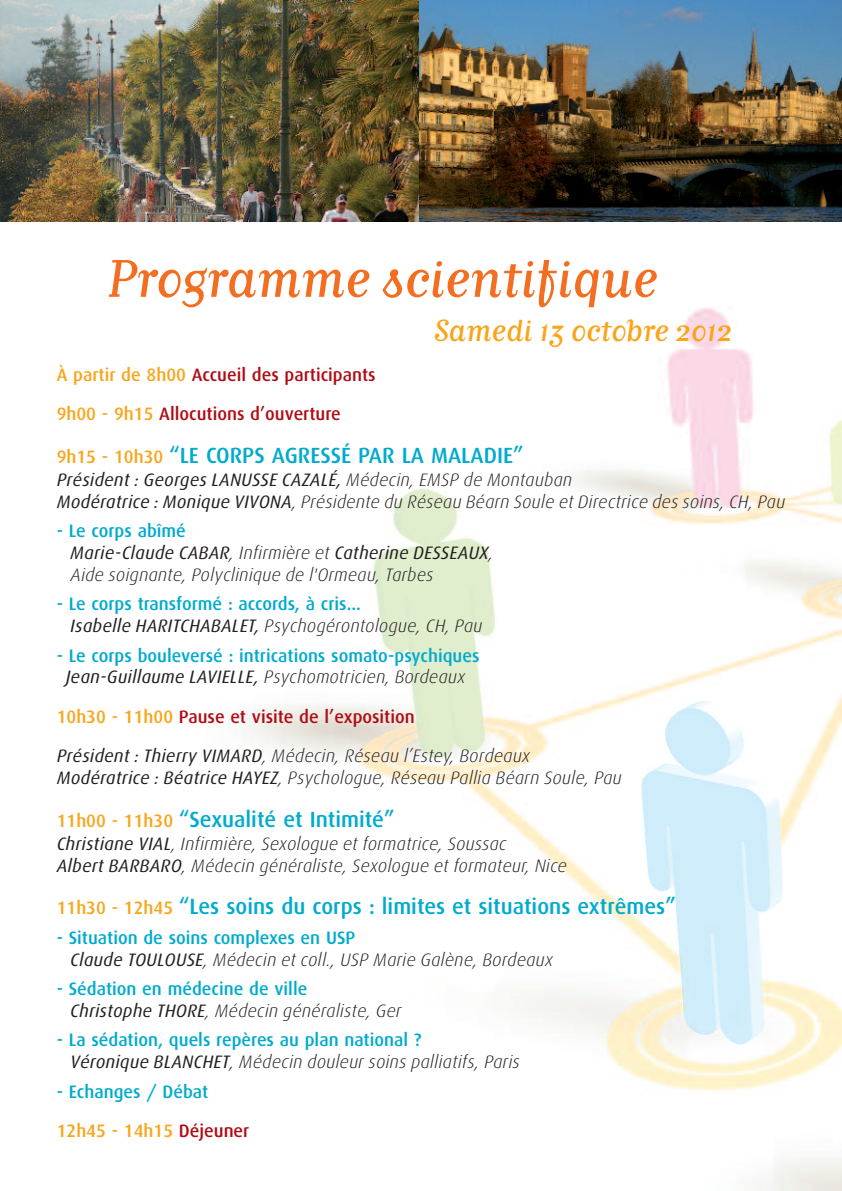
<style>
.page{position:relative;width:842px;height:1191px;background:#fff}
.page>*{position:absolute;margin:0;border:0;box-sizing:border-box;transform-origin:0 0}
.t1{font:52px "Matrix II Script Reg";color:#f36e21}
.t2{font:30px "Matrix II Script Reg";color:#f9a51b}
.t3{font:500 22px "Linde Dax";color:#00abcd}
.t4{font:italic 300 18px/21.6px "Linde Dax";color:#231f20}
.t5{font:500 18px/21.6px "Linde Dax";color:#00abcd}
.t6{font:500 18px/39.6px "Linde Dax";color:#b00d15}
.t7{font:italic 18px "Linde Dax CE";color:#231f20}
.t8{font:500 18px "Linde Dax";color:#f9a51b}
.s1{color:#f9a51b}
.s2{font-size:18px;color:#f9a51b}
.s3{font-family:"Linde Dax";font-weight:300}
.s4{font-family:"Linde Dax CE";font-weight:400}
.s5{font-family:"Linde Dax CE";font-weight:400;font-style:italic;color:#231f20}
.s6{font-weight:300;font-style:italic;color:#231f20}
.s7{font-weight:500;font-style:normal;color:#00abcd}
.s8{color:#b00d15}
</style>
<div class="page">
<img style="left:190px;top:221px;width:652px;height:970px">
<img style="left:0;top:0;width:420px;height:221px">
<img style="left:420px;top:0;width:422px;height:221px">
<h1 class="t1" style="left:107px;top:248px;width:552px">Programme scientifique</h1>
<h2 class="t2" style="left:434px;top:313px;width:300px">Samedi 13 octobre 2012</h2>
<p class="t6" style="left:57px;top:354px;width:320px"><span class="s1">À partir de 8h00</span> Accueil des participants<br><span class="s1">9h00 - 9h15</span> Allocutions d’ouverture</p>
<p class="t3" style="left:57px;top:443px;width:469px"><span class="s2">9h15 - 10h30</span> “LE CORPS AGRESSÉ PAR LA MALADIE”</p>
<p class="t7" style="left:57px;top:470px;width:517px">Président : Georges LANUSSE CAZALÉ, <span class="s3">Médecin, EMSP de Montauban</span></p>
<p class="t4" style="left:57px;top:491px;width:730px"><span class="s4">Modératrice : Monique VIVONA</span>, Présidente du Réseau Béarn Soule et Directrice des soins, CH, Pau</p>
<p class="t5" style="left:57px;top:520px;width:131px">- Le corps abîmé</p>
<p class="t7" style="left:70px;top:543px;width:425px">Marie-Claude CABAR<span class="s3">, Infirmière et</span> Catherine DESSEAUX<span class="s3">,</span></p>
<p class="t4" style="left:70px;top:564px;width:364px">Aide soignante, Polyclinique de l'Ormeau, Tarbes</p>
<p class="t5" style="left:70px;top:593px;width:414px;text-indent:-14px">- Le corps transformé : accords, à cris...<br><span class="s5">Isabelle HARITCHABALET,</span> <span class="s6">Psychogérontologue, CH, Pau</span></p>
<p class="t5" style="left:57px;top:644px;width:424px;text-align:center">- Le corps bouleversé : intrications somato-psychiques<br><span class="s5">Jean-Guillaume LAVIELLE,</span> <span class="s6">Psychomotricien, Bordeaux</span></p>
<p class="t6" style="left:57px;top:696px;width:360px"><span class="s1">10h30 - 11h00</span> Pause et visite de l’exposition</p>
<p class="t4" style="left:57px;top:745px;width:567px"><span class="s4">Président : Thierry VIMARD</span>, Médecin, Réseau l’Estey, Bordeaux<br><span class="s4">Modératrice : Béatrice HAYEZ</span>, Psychologue, Réseau Pallia Béarn Soule, Pau</p>
<p class="t3" style="left:57px;top:806px;width:339px"><span class="s2">11h00 - 11h30</span> “Sexualité et Intimité”</p>
<p class="t4" style="left:57px;top:833px;width:512px"><span class="s4">Christiane VIAL</span>, Infirmière, Sexologue et formatrice, Soussac<br><span class="s4">Albert BARBARO</span>, Médecin généraliste, Sexologue et formateur, Nice</p>
<p class="t3" style="left:57px;top:894px;width:621px"><span class="s2">11h30 - 12h45</span> “Les soins du corps : limites et situations extrêmes”</p>
<p class="t4" style="left:70px;top:927px;width:484px;text-indent:-14px"><span class="s7">- Situation de soins complexes en USP<br></span><span class="s4">Claude TOULOUSE</span>, Médecin et coll., USP Marie Galène, Bordeaux</p>
<p class="t5" style="left:70px;top:978px;width:333px;text-indent:-14px">- Sédation en médecine de ville<br><span class="s5">Christophe THORE</span><span class="s6">, Médecin généraliste, Ger</span></p>
<p class="t5" style="left:70px;top:1029px;width:451px;text-indent:-14px">- La sédation, quels repères au plan national ?<br><span class="s5">Véronique BLANCHET</span><span class="s6">, Médecin douleur soins palliatifs, Paris</span></p>
<p class="t5" style="left:57px;top:1080px;width:153px">- Echanges / Débat</p>
<p class="t8" style="left:57px;top:1121px;width:194px">12h45 - 14h15 <span class="s8">Déjeuner</span></p>
</div>
